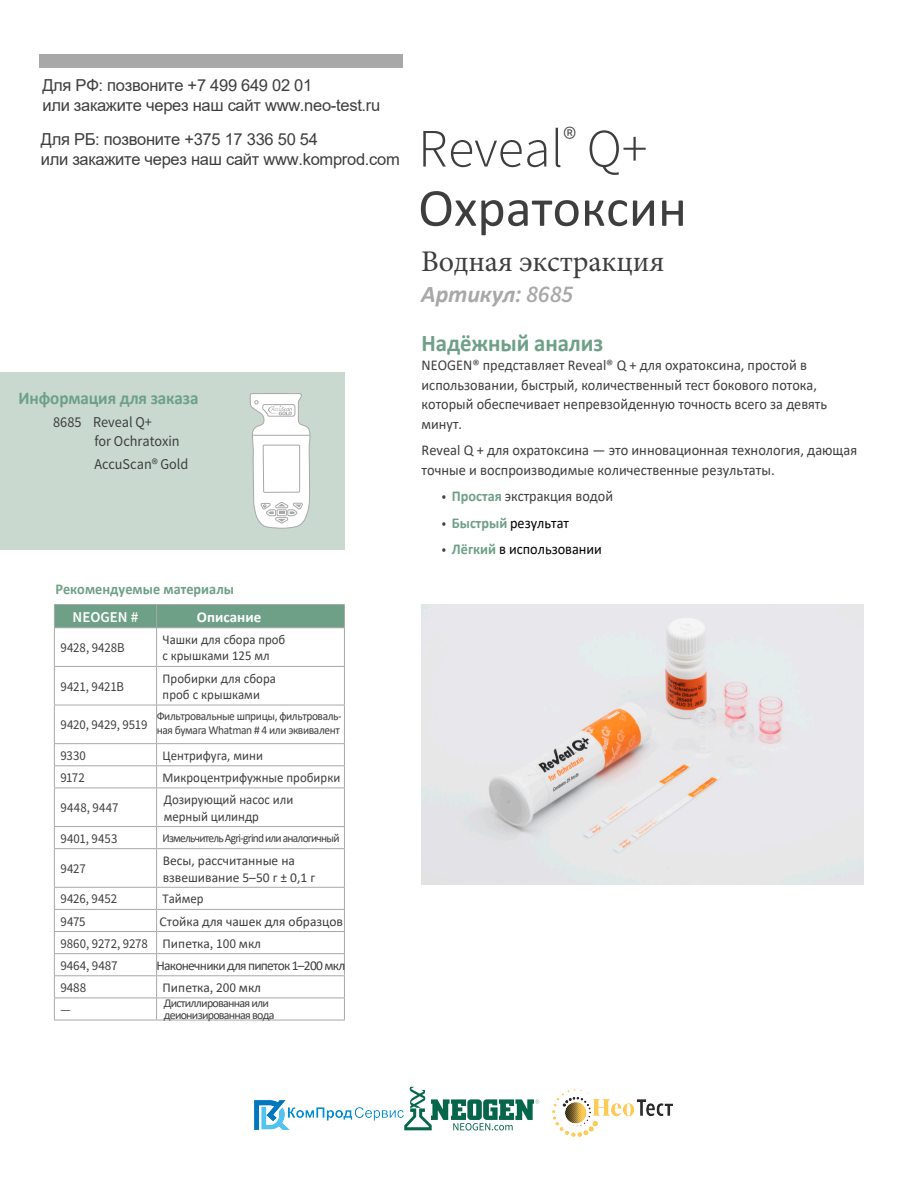
<style>
.page{position:relative;width:918px;height:1188px;background:#fff}
.page>*{position:absolute;margin:0;border:0;box-sizing:border-box;transform-origin:0 0}
.Subhead{font:54px/59.1px "Calibri";color:#3e3e3f}
.Subhead-2{font:30px "Minion Pro";letter-spacing:-.005em;color:#3e3e3f}
.Subhead-3{font:700 24px/49.5px "Calibri";letter-spacing:-.005em;color:#6ea087;scale:.95 1}
.Body_Copy_Source_San{font:700 18px "Calibri";letter-spacing:-.005em;color:#6ea087;scale:.95 1}
.t1{font:16.5px/19.8px "Arial";letter-spacing:-.015em;color:#3e3e3f}
.Subhead-4{font:15px/19.5px "Calibri";color:#3e3e3f;scale:.95 1}
.Subhead-5{font:15px/19.5px "Calibri";color:#3e3e3f;scale:.96 1}
.t2{font:15px "Calibri";color:#000;scale:.95 1}
.Body_Copy_Source_San-2{font:15px "Source Sans Pro";letter-spacing:-.005em;color:#3e3e3f;scale:.95 1}
.Subhead_2{font:700 15px "Calibri";letter-spacing:.005em;color:#6ea087;scale:.95 1}
.Table_Titles{font:700 15px "Calibri";color:#fff}
.Table_Titles-2{font:600 15px "Source Sans Pro";color:#fff}
.Table_Copy{font:13.5px/16.5px "Calibri";color:#3e3e3f;scale:.95 1}
.Table_Copy-2{font:13.5px/16.5px "Calibri";color:#3e3e3f}
.Table_Copy-3{font:13.5px "Source Sans Pro";letter-spacing:-.005em;color:#3e3e3f;scale:.95 1}
.Table_Copy-4{font:13.5px "Calibri";letter-spacing:-.055em;color:#3e3e3f}
.Table_Copy-5{font:13.5px "Source Sans Pro";letter-spacing:-.005em;color:#3e3e3f}
.Table_Copy-6{font:13.5px "Source Sans Pro";letter-spacing:.02em;color:#3e3e3f;scale:.95 1}
.Table_Copy-7{font:13.5px "Source Sans Pro";letter-spacing:.015em;color:#3e3e3f;scale:.95 1}
.Table_Copy-8{font:12px/14.7px "Calibri";letter-spacing:-.035em;color:#3e3e3f;scale:.95 1}
.Table_Copy-9{font:12px/12px "Calibri";letter-spacing:-.06em;color:#3e3e3f}
.Table_Copy-10{font:12px "Calibri";letter-spacing:-.06em;color:#3e3e3f;scale:.95 1}
.s1{font-family:"Source Sans Pro"}
.s2{font-family:"Source Sans Pro";font-weight:300}
.s3{font-style:italic;color:#a8a8a8}
.s4{font-family:"Source Sans Pro";font-weight:600;font-style:italic;color:#a8a8a8}
.s5{font-weight:700;color:#6ea087}
.s6{font-family:"Source Sans Pro";color:#3e3e3f}
</style>
<div class="page">
<div style="left:0;top:372px;width:345px;height:178px;background:#c9d9d0"></div>
<div style="left:39px;top:54px;width:364px;height:14px;background:#a8a8a8"></div>
<hr style="left:54px;top:628px;width:1px;height:38px;background:#a8a8a8">
<hr style="left:156px;top:628px;width:1px;height:38px;background:#a8a8a8">
<hr style="left:344px;top:628px;width:1px;height:38px;background:#a8a8a8">
<hr style="left:54px;top:666px;width:103px;height:1px;background:#a8a8a8">
<hr style="left:54px;top:667px;width:1px;height:38px;background:#a8a8a8">
<hr style="left:157px;top:666px;width:188px;height:1px;background:#a8a8a8">
<hr style="left:156px;top:667px;width:1px;height:38px;background:#a8a8a8">
<hr style="left:344px;top:667px;width:1px;height:38px;background:#a8a8a8">
<hr style="left:54px;top:705px;width:103px;height:1px;background:#a8a8a8">
<hr style="left:54px;top:705px;width:1px;height:38px;background:#a8a8a8">
<hr style="left:157px;top:705px;width:188px;height:1px;background:#a8a8a8">
<hr style="left:156px;top:705px;width:1px;height:38px;background:#a8a8a8">
<hr style="left:344px;top:705px;width:1px;height:38px;background:#a8a8a8">
<hr style="left:54px;top:743px;width:103px;height:1px;background:#a8a8a8">
<hr style="left:157px;top:743px;width:188px;height:1px;background:#a8a8a8">
<hr style="left:54px;top:765px;width:103px;height:1px;background:#a8a8a8">
<svg style="left:54px;top:744px;width:1px;height:44px"></svg>
<hr style="left:157px;top:765px;width:188px;height:1px;background:#a8a8a8">
<svg style="left:156px;top:744px;width:1px;height:44px"></svg>
<svg style="left:344px;top:744px;width:1px;height:44px"></svg>
<hr style="left:54px;top:788px;width:103px;height:1px;background:#a8a8a8">
<hr style="left:54px;top:788px;width:1px;height:38px;background:#a8a8a8">
<hr style="left:157px;top:788px;width:188px;height:1px;background:#a8a8a8">
<hr style="left:156px;top:788px;width:1px;height:38px;background:#a8a8a8">
<hr style="left:344px;top:788px;width:1px;height:38px;background:#a8a8a8">
<hr style="left:54px;top:826px;width:103px;height:1px;background:#a8a8a8">
<svg style="left:54px;top:827px;width:1px;height:21px"></svg>
<hr style="left:157px;top:826px;width:188px;height:1px;background:#a8a8a8">
<svg style="left:156px;top:827px;width:1px;height:21px"></svg>
<svg style="left:344px;top:827px;width:1px;height:21px"></svg>
<hr style="left:54px;top:848px;width:103px;height:1px;background:#a8a8a8">
<hr style="left:54px;top:849px;width:1px;height:38px;background:#a8a8a8">
<hr style="left:157px;top:848px;width:188px;height:1px;background:#a8a8a8">
<hr style="left:156px;top:849px;width:1px;height:38px;background:#a8a8a8">
<hr style="left:344px;top:849px;width:1px;height:38px;background:#a8a8a8">
<hr style="left:54px;top:887px;width:103px;height:1px;background:#a8a8a8">
<hr style="left:157px;top:887px;width:188px;height:1px;background:#a8a8a8">
<hr style="left:54px;top:909px;width:103px;height:1px;background:#a8a8a8">
<hr style="left:157px;top:909px;width:188px;height:1px;background:#a8a8a8">
<hr style="left:54px;top:931px;width:103px;height:1px;background:#a8a8a8">
<hr style="left:157px;top:931px;width:188px;height:1px;background:#a8a8a8">
<hr style="left:54px;top:953px;width:103px;height:1px;background:#a8a8a8">
<hr style="left:157px;top:953px;width:188px;height:1px;background:#a8a8a8">
<hr style="left:54px;top:975px;width:103px;height:1px;background:#a8a8a8">
<hr style="left:157px;top:975px;width:188px;height:1px;background:#a8a8a8">
<hr style="left:54px;top:998px;width:103px;height:1px;background:#a8a8a8">
<svg style="left:54px;top:888px;width:1px;height:132px"></svg>
<hr style="left:157px;top:998px;width:188px;height:1px;background:#a8a8a8">
<svg style="left:156px;top:888px;width:1px;height:132px"></svg>
<svg style="left:344px;top:888px;width:1px;height:132px"></svg>
<hr style="left:54px;top:1020px;width:103px;height:1px;background:#a8a8a8">
<hr style="left:157px;top:1020px;width:188px;height:1px;background:#a8a8a8">
<hr style="left:54px;top:604px;width:103px;height:1px;background:#a8a8a8">
<hr style="left:157px;top:604px;width:188px;height:1px;background:#a8a8a8">
<div style="left:54px;top:605px;width:291px;height:23px;background:#6ea087"></div>
<svg style="left:250px;top:393px;width:60px;height:136px"></svg>
<img style="left:422px;top:604px;width:442px;height:281px">
<svg style="left:404px;top:1087px;width:135px;height:43px"></svg>
<img style="left:553px;top:1089px;width:119px;height:48px">
<img style="left:254px;top:1100px;width:149px;height:29px">
<p class="t1" style="left:42px;top:75px;width:339px">Для РФ: позвоните +7 499 649 02 01<br>или закажите через наш сайт www.neo-test.ru</p>
<p class="t1" style="left:41px;top:129px;width:361px">Для РБ: позвоните +375 17 336 50 54<br>или закажите через наш сайт www.komprod.com</p>
<p class="Body_Copy_Source_San" style="left:19px;top:386px;width:191px">Информация для заказа</p>
<p class="Body_Copy_Source_San-2" style="left:53px;top:413px;width:105px">8685 Reveal Q+</p>
<p class="Body_Copy_Source_San-2" style="left:94px;top:432px;width:91px">for Ochratoxin</p>
<p class="Body_Copy_Source_San-2" style="left:94px;top:455px;width:100px">AccuScan® Gold</p>
<p class="Subhead_2" style="left:55px;top:579px;width:190px">Рекомендуемые материалы</p>
<p class="Table_Titles-2" style="left:73px;top:607px;width:67px">NEOGEN #</p>
<p class="Table_Titles" style="left:197px;top:606px;width:66px">Описание</p>
<p class="Table_Copy-3" style="left:60px;top:639px;width:69px">9428, 9428B</p>
<p class="Table_Copy" style="left:163px;top:631px;width:131px">Чашки для сбора проб с крышками 125 мл</p>
<p class="Table_Copy-3" style="left:60px;top:678px;width:69px">9421, 9421B</p>
<p class="Table_Copy" style="left:163px;top:670px;width:121px">Пробирки для сбора проб с крышками</p>
<p class="Table_Copy-3" style="left:60px;top:717px;width:93px">9420, 9429, 9519</p>
<p class="Table_Copy-8" style="left:157px;top:708px;width:196px">Фильтровальные шприцы, фильтроваль&shy;ная бумага Whatman # 4 или эквивалент</p>
<p class="Table_Copy-3" style="left:60px;top:747px;width:28px">9330</p>
<p class="Table_Copy" style="left:163px;top:747px;width:107px">Центрифуга, мини</p>
<p class="Table_Copy-3" style="left:60px;top:769px;width:27px">9172</p>
<p class="Table_Copy" style="left:163px;top:769px;width:189px">Микроцентрифужные пробирки</p>
<p class="Table_Copy-6" style="left:60px;top:799px;width:63px">9448, 9447</p>
<p class="Table_Copy" style="left:164px;top:791px;width:138px">Дозирующий насос или мерный цилиндр</p>
<p class="Table_Copy-7" style="left:60px;top:830px;width:62px">9401, 9453</p>
<p class="Table_Copy-10" style="left:163px;top:829px;width:188px">Измельчитель Agri-grind или аналогичный</p>
<p class="Table_Copy-3" style="left:60px;top:860px;width:28px">9427</p>
<p class="Table_Copy-2" style="left:163px;top:852px;width:154px">Весы, рассчитанные на взвешивание 5–50 г ± 0,1 г</p>
<p class="Table_Copy-3" style="left:60px;top:891px;width:61px">9426, 9452</p>
<p class="Table_Copy" style="left:163px;top:890px;width:45px">Таймер</p>
<p class="Table_Copy-3" style="left:60px;top:913px;width:28px">9475</p>
<p class="Table_Copy-2" style="left:160px;top:913px;width:185px">Стойка для чашек для образцов</p>
<p class="Table_Copy-3" style="left:60px;top:935px;width:94px">9860, 9272, 9278</p>
<p class="Table_Copy-2" style="left:163px;top:935px;width:100px">Пипетка<span class="s1">, 100</span> мкл</p>
<p class="Table_Copy-5" style="left:60px;top:957px;width:59px">9464, 9487</p>
<p class="Table_Copy-4" style="left:157px;top:956px;width:190px">Наконечники для пипеток 1–200 мкл</p>
<p class="Table_Copy-5" style="left:60px;top:979px;width:27px">9488</p>
<p class="Table_Copy-2" style="left:163px;top:979px;width:100px">Пипетка<span class="s1">, 200</span> мкл</p>
<p class="Table_Copy-3" style="left:60px;top:1001px;width:12px">—</p>
<p class="Table_Copy-9" style="left:164px;top:997px;width:112px">Дистиллированная или деионизированная вода</p>
<p class="Subhead" style="left:418px;top:118px;width:270px"><span class="s2">Reveal</span><sup>®</sup> <span class="s2">Q+<br></span>Охратоксин</p>
<p class="Subhead-2" style="left:421px;top:241px;width:245px">Водная экстракция</p>
<p class="Subhead-3" style="left:421px;top:269px;width:193px"><span class="s3">Артикул</span><span class="s4">: 8685<br></span>Надёжный анализ</p>
<p class="Subhead-4" style="left:422px;top:355px;width:428px">NEOGEN® представляет Reveal® Q + для охратоксина, простой в использовании, быстрый, количественный тест бокового потока, который обеспечивает непревзойденную точность всего за девять минут.</p>
<p class="Subhead-5" style="left:422px;top:440px;width:455px">Reveal Q + для охратоксина — это инновационная технология, дающая точные и воспроизводимые количественные результаты.</p>
<p class="Subhead-4" style="left:442px;top:486px;width:182px"><span class="s1">•</span> <span class="s5">Простая</span> экстракция водой</p>
<p class="t2" style="left:442px;top:512px;width:135px"><span class="s6">•</span> <span class="s5">Быстрый</span> результат</p>
<p class="t2" style="left:442px;top:538px;width:170px"><span class="s6">•</span> <span class="s5">Лёгкий</span> в использовании</p>
</div>
